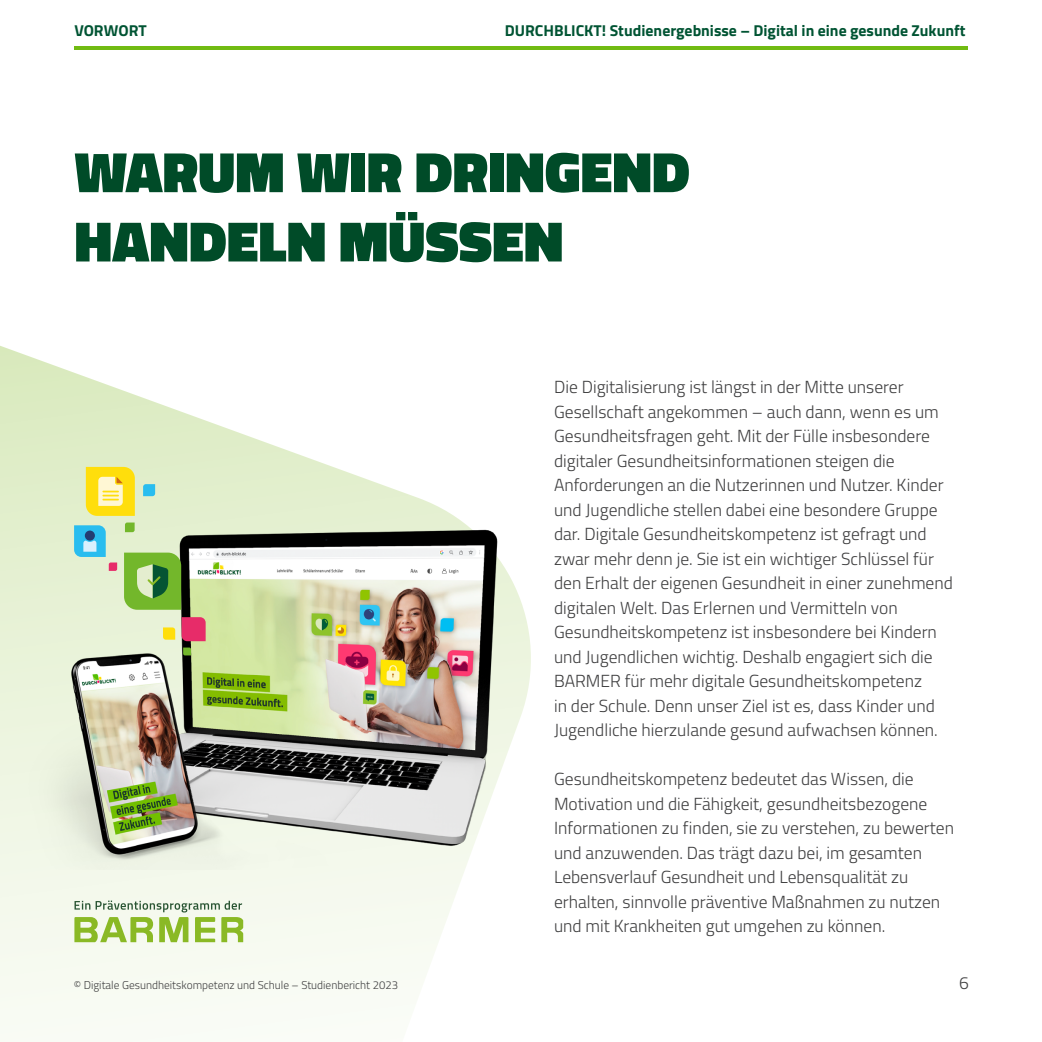
<style>
.page{position:relative;width:1042px;height:1042px;background:#fff}
.page>*{position:absolute;margin:0;border:0;box-sizing:border-box;transform-origin:0 0}
.P_highlight{font:900 57.75px/69.3px "BGEK Titillium";color:#004b28}
.t1{font:300 17.5px/24.5px "BGEK Titillium";color:#3f3f40}
.t2{font:700 15.75px "BGEK Titillium";color:#005433}
.t3{font:300 11.38px "BGEK Titillium";color:#3f3f40}
</style>
<div class="page">
<hr style="left:74px;top:46px;width:893px;height:4px;background:#71bb12">
<svg style="left:0;top:346px;width:454px;height:695px"></svg>
<svg style="left:74px;top:900px;width:169px;height:42px"></svg>
<img style="left:143px;top:477px;width:388px;height:422px">
<img style="left:8px;top:552px;width:320px;height:318px">
<svg style="left:124px;top:552px;width:57px;height:58px;background:#77b346"></svg>
<svg style="left:182px;top:617px;width:24px;height:24px"></svg>
<svg style="left:183px;top:647px;width:8px;height:8px"></svg>
<svg style="left:163px;top:627px;width:12px;height:13px"></svg>
<svg style="left:125px;top:522px;width:10px;height:10px"></svg>
<svg style="left:74px;top:525px;width:43px;height:46px;background:#93ced8"></svg>
<svg style="left:143px;top:484px;width:12px;height:12px"></svg>
<svg style="left:86px;top:467px;width:49px;height:49px;background:#fde33f"></svg>
<p class="t2" style="left:74px;top:19px;width:74px">VORWORT</p>
<p class="t2" style="left:505px;top:19px;width:462px">DURCHBLICKT! Studienergebnisse – Digital in eine gesunde Zukunft</p>
<p class="P_highlight" style="left:74px;top:137px;width:617px">WARUM WIR DRINGEND<br>HANDELN MÜSSEN</p>
<p class="t1" style="left:554px;top:374px;width:400px">Die Digitalisierung ist längst in der Mitte unserer Gesellschaft angekommen – auch dann, wenn es um Gesundheitsfragen geht. Mit der Fülle insbesondere digitaler Gesundheitsinformationen steigen die Anforderungen an die Nutzerinnen und Nutzer. Kinder und Jugendliche stellen dabei eine besondere Gruppe dar. Digitale Gesundheitskompetenz ist gefragt und zwar mehr denn je. Sie ist ein wichtiger Schlüssel für den Erhalt der eigenen Gesundheit in einer zunehmend digitalen Welt. Das Erlernen und Vermitteln von Gesundheitskompetenz ist insbesondere bei Kindern und Jugendlichen wichtig. Deshalb engagiert sich die BARMER für mehr digitale Gesundheitskompetenz<br>in der Schule. Denn unser Ziel ist es, dass Kinder und Jugendliche hierzulande gesund aufwachsen können.</p>
<p class="t1" style="left:554px;top:766px;width:401px">Gesundheitskompetenz bedeutet das Wissen, die Motivation und die Fähigkeit, gesundheitsbezogene Informationen zu finden, sie zu verstehen, zu bewerten und anzuwenden. Das trägt dazu bei, im gesamten Lebensverlauf Gesundheit und Lebensqualität zu erhalten, sinnvolle präventive Maßnahmen zu nutzen und mit Krankheiten gut umgehen zu können.</p>
<p class="t3" style="left:74px;top:977px;width:326px">© Digitale Gesundheitskompetenz und Schule – Studienbericht 2023</p>
<p class="t1" style="left:959px;top:970px;width:11px">6</p>
</div>
